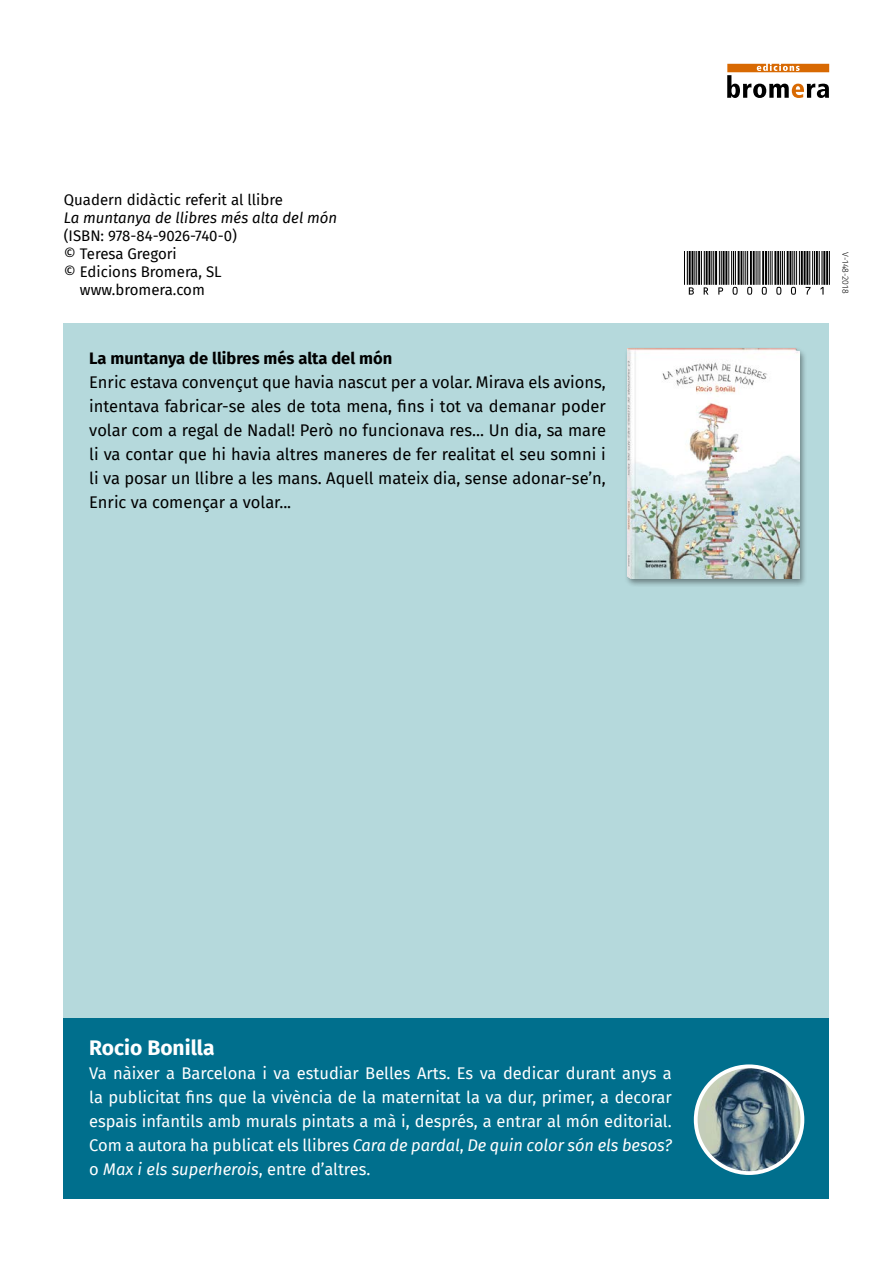
<style>
.page{position:relative;width:893px;height:1263px;background:#fff}
.page>*{position:absolute;margin:0;border:0;box-sizing:border-box;transform-origin:0 0}
.t1{font:700 21px "Fira Sans";color:#fff}
.t2{font:16.5px/24px "Fira Sans";color:#000;text-align:justify}
.t3{font:16.5px/24px "Fira Sans";color:#fff;text-align:justify}
.t4{font:700 16.5px "Fira Sans";color:#000}
.t5{font:15px "Fira Sans";color:#000}
.t6{font:italic 15px "Fira Sans";color:#000}
.t7{font:300 8.7px "Fira Sans";letter-spacing:.01em;color:#000}
.s1{font-style:italic}
</style>
<div class="page">
<div style="left:64px;top:323px;width:765px;height:710px;background:#b5d9dc"></div>
<div style="left:624px;top:346px;width:183px;height:241px;background:#000;opacity:.4"></div>
<img style="left:627px;top:349px;width:172px;height:230px">
<div style="left:64px;top:1018px;width:765px;height:181px;background:#006f8d"></div>
<svg style="left:727px;top:64px;width:102px;height:34px"></svg>
<img style="left:696px;top:1066px;width:106px;height:107px;border-radius:53px">
<div style="left:694px;top:1064px;width:110px;height:111px;border:4px solid #fff;border-radius:50%"></div>
<img style="left:684px;top:251px;width:145px;height:44px">
<p class="t5" style="left:64px;top:188px;width:221px">Quadern didàctic referit al llibre</p>
<p class="t6" style="left:64px;top:206px;width:275px">La muntanya de llibres més alta del món</p>
<p class="t5" style="left:64px;top:224px;width:175px">(ISBN: 978-84-9026-740-0)</p>
<p class="t5" style="left:64px;top:242px;width:115px">© Teresa Gregori</p>
<p class="t5" style="left:64px;top:260px;width:159px">© Edicions Bromera, SL</p>
<p class="t5" style="left:80px;top:278px;width:126px">www.bromera.com</p>
<p class="t4" style="left:89px;top:345px;width:305px">La muntanya de llibres més alta del món</p>
<p class="t2" style="left:89px;top:370px;width:518px">Enric estava convençut que havia nascut per a volar. Mirava els avions, intentava fabricar-se ales de tota mena, fins i tot va demanar poder volar com a regal de Nadal! Però no funcionava res... Un dia, sa mare li va contar que hi havia altres maneres de fer realitat el seu somni i li va posar un llibre a les mans. Aquell mateix dia, sense adonar-se’n, Enric va començar a volar...</p>
<p class="t7" style="left:851px;top:252px;width:42px;rotate:90deg">V-148-2018</p>
<p class="t1" style="left:89px;top:1030px;width:127px">Rocio Bonilla</p>
<p class="t3" style="left:89px;top:1060px;width:584px">Va nàixer a Barcelona i va estudiar Belles Arts. Es va dedicar durant anys a la publicitat fins que la vivència de la maternitat la va dur, primer, a decorar espais infantils amb murals pintats a mà i, després, a entrar al món editorial.<br>Com a autora ha publicat els llibres <span class="s1">Cara de pardal</span>, <span class="s1">De quin color són els besos? </span>o <span class="s1">Max i els superherois</span>, entre d’altres.</p>
</div>
